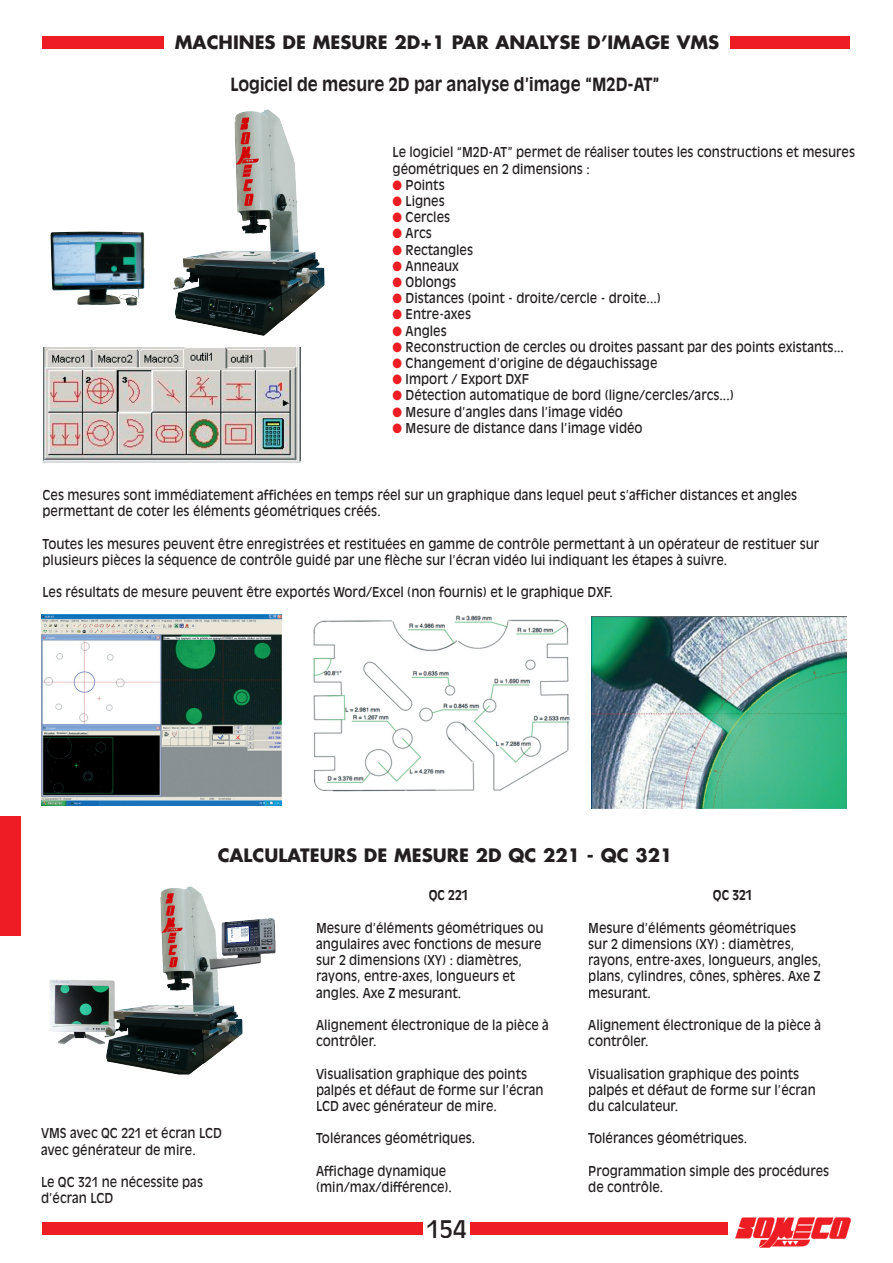
<style>
.page{position:relative;width:893px;height:1263px;background:#fff}
.page>*{position:absolute;margin:0;border:0;box-sizing:border-box;transform-origin:0 0}
.t1{font:24px "Antique Olive";color:#231f20}
.t2{font:700 18px "Futura";color:#231f20}
.t3{font:700 18px "Antique Olive";color:#231f20;scale:.9 1}
.t4{font:13.5px/16.2px "Antique Olive";color:#231f20;scale:.9 1}
.t5{font:700 13.5px "Antique Olive";color:#231f20;scale:.9 1}
.s1{color:#ee1d23}
</style>
<div class="page">
<div style="left:42px;top:1222px;width:829px;height:13px;background:#ee1d23"></div>
<div style="left:728px;top:1217px;width:157px;height:34px;background:#fff"></div>
<svg style="left:735px;top:1217px;width:116px;height:31px"></svg>
<div style="left:42px;top:36px;width:808px;height:13px;background:#ee1d23"></div>
<div style="left:423px;top:1216px;width:47px;height:25px;background:#fff"></div>
<div style="left:0;top:816px;width:21px;height:119px;background:#ee1d23"></div>
<div style="left:164px;top:30px;width:566px;height:24px;background:#fff"></div>
<img style="left:42px;top:614px;width:240px;height:192px">
<img style="left:313px;top:615px;width:257px;height:177px">
<img style="left:591px;top:617px;width:255px;height:191px">
<img style="left:44px;top:348px;width:256px;height:115px">
<img style="left:50px;top:232px;width:95px;height:74px">
<img style="left:49px;top:886px;width:227px;height:189px">
<img style="left:173px;top:109px;width:152px;height:227px">
<h2 class="t2" style="left:175px;top:30px;width:546px">MACHINES DE MESURE 2D+1 PAR ANALYSE D’IMAGE VMS</h2>
<h2 class="t3" style="left:230px;top:74px;width:479px">Logiciel de mesure 2D par analyse d’image “M2D-AT”</h2>
<p class="t4" style="left:393px;top:144px;width:515px">Le logiciel “M2D-AT” permet de réaliser toutes les constructions et mesures géométriques en 2 dimensions :</p>
<p class="t4" style="left:393px;top:176px;width:59px"><span class="s1">●</span> Points</p>
<p class="t4" style="left:393px;top:192px;width:59px"><span class="s1">●</span> Lignes</p>
<p class="t4" style="left:393px;top:209px;width:65px"><span class="s1">●</span> Cercles</p>
<p class="t4" style="left:393px;top:225px;width:45px"><span class="s1">●</span> Arcs</p>
<p class="t4" style="left:393px;top:241px;width:91px"><span class="s1">●</span> Rectangles</p>
<p class="t4" style="left:393px;top:257px;width:75px"><span class="s1">●</span> Anneaux</p>
<p class="t4" style="left:393px;top:273px;width:72px"><span class="s1">●</span> Oblongs</p>
<p class="t4" style="left:393px;top:290px;width:299px"><span class="s1">●</span> Distances (point - droite/cercle - droite...)</p>
<p class="t4" style="left:393px;top:306px;width:89px"><span class="s1">●</span> Entre-axes</p>
<p class="t4" style="left:393px;top:322px;width:62px"><span class="s1">●</span> Angles</p>
<p class="t4" style="left:393px;top:338px;width:503px"><span class="s1">●</span> Reconstruction de cercles ou droites passant par des points existants...</p>
<p class="t4" style="left:393px;top:354px;width:296px"><span class="s1">●</span> Changement d’origine de dégauchissage</p>
<p class="t4" style="left:393px;top:371px;width:153px"><span class="s1">●</span> Import / Export DXF</p>
<p class="t4" style="left:393px;top:387px;width:380px"><span class="s1">●</span> Détection automatique de bord (ligne/cercles/arcs...)</p>
<p class="t4" style="left:393px;top:403px;width:258px"><span class="s1">●</span> Mesure d’angles dans l’image vidéo</p>
<p class="t4" style="left:393px;top:419px;width:279px"><span class="s1">●</span> Mesure de distance dans l’image vidéo</p>
<p class="t4" style="left:43px;top:487px;width:840px">Ces mesures sont immédiatement affichées en temps réel sur un graphique dans lequel peut s’afficher distances et angles permettant de coter les éléments géométriques créés.</p>
<p class="t4" style="left:43px;top:535px;width:865px">Toutes les mesures peuvent être enregistrées et restituées en gamme de contrôle permettant à un opérateur de restituer sur plusieurs pièces la séquence de contrôle guidé par une flèche sur l’écran vidéo lui indiquant les étapes à suivre.</p>
<p class="t4" style="left:43px;top:584px;width:635px">Les résultats de mesure peuvent être exportés Word/Excel (non fournis) et le graphique DXF.</p>
<h2 class="t2" style="left:218px;top:843px;width:456px">CALCULATEURS DE MESURE 2D QC 221 - QC 321</h2>
<p class="t5" style="left:429px;top:887px;width:46px">QC 221</p>
<p class="t4" style="left:316px;top:919px;width:254px">Mesure d’éléments géométriques ou angulaires avec fonctions de mesure sur 2 dimensions (XY) : diamètres, rayons, entre-axes, longueurs et angles. Axe Z mesurant.</p>
<p class="t4" style="left:316px;top:1016px;width:260px">Alignement électronique de la pièce à contrôler.</p>
<p class="t4" style="left:316px;top:1065px;width:254px">Visualisation graphique des points palpés et défaut de forme sur l’écran<br>LCD avec générateur de mire.</p>
<p class="t4" style="left:316px;top:1130px;width:178px">Tolérances géométriques.</p>
<p class="t4" style="left:316px;top:1162px;width:153px">Affichage dynamique (min/max/différence).</p>
<p class="t5" style="left:713px;top:887px;width:46px">QC 321</p>
<p class="t4" style="left:588px;top:919px;width:260px">Mesure d’éléments géométriques<br>sur 2 dimensions (XY) : diamètres, rayons, entre-axes, longueurs, angles, plans, cylindres, cônes, sphères. Axe Z mesurant.</p>
<p class="t4" style="left:588px;top:1016px;width:260px">Alignement électronique de la pièce à contrôler.</p>
<p class="t4" style="left:588px;top:1065px;width:254px">Visualisation graphique des points palpés et défaut de forme sur l’écran du calculateur.</p>
<p class="t4" style="left:588px;top:1130px;width:178px">Tolérances géométriques.</p>
<p class="t4" style="left:588px;top:1162px;width:269px">Programmation simple des procédures de contrôle.</p>
<p class="t4" style="left:41px;top:1125px;width:203px">VMS avec QC 221 et écran LCD avec générateur de mire.</p>
<p class="t4" style="left:41px;top:1173px;width:182px">Le QC 321 ne nécessite pas d’écran LCD</p>
<h1 class="t1" style="left:426px;top:1214px;width:42px">154</h1>
</div>
